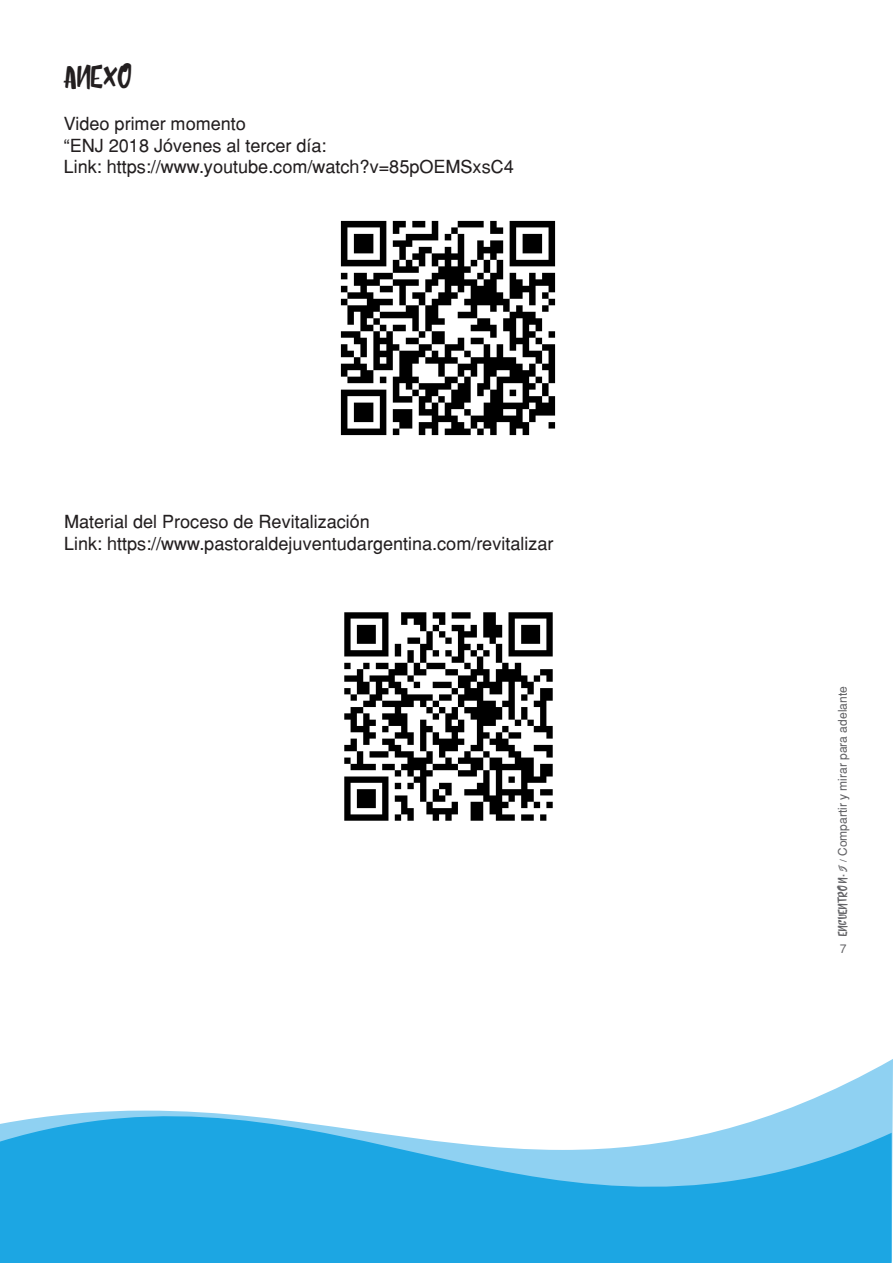
<style>
.page{position:relative;width:893px;height:1263px;background:#fff}
.page>*{position:absolute;margin:0;border:0;box-sizing:border-box;transform-origin:0 0}
.t1{font:30px "ENJ Font";color:#231f20}
.t2{font:18px "Helvetica";color:#231f20}
.t3{font:12px "Helvetica";color:#636366}
.s1{font-family:"ENJ Font"}
</style>
<div class="page">
<img style="left:340px;top:220px;width:216px;height:216px">
<img style="left:344px;top:612px;width:209px;height:209px">
<svg style="left:0;top:1059px;width:892px;height:204px;fill:#1ca6e3"></svg>
<p class="t1" style="left:64px;top:48px;width:70px">ANEXO</p>
<p class="t2" style="left:64px;top:113px;width:184px">Video primer momento</p>
<p class="t2" style="left:64px;top:134px;width:264px">“ENJ 2018 Jóvenes al tercer día:</p>
<p class="t2" style="left:64px;top:156px;width:452px">Link: https://www.youtube.com/watch?v=85pOEMSxsC4</p>
<p class="t2" style="left:64px;top:511px;width:307px">Material del Proceso de Revitalización</p>
<p class="t2" style="left:64px;top:533px;width:491px">Link: https://www.pastoraldejuventudargentina.com/revitalizar</p>
<p class="t3" style="left:835px;top:935px;width:251px;rotate:-90deg"><span class="s1">Encuentro N* 5 /</span> Compartir y mirar para adelante</p>
<p class="t3" style="left:840px;top:941px;width:8px">7</p>
</div>
